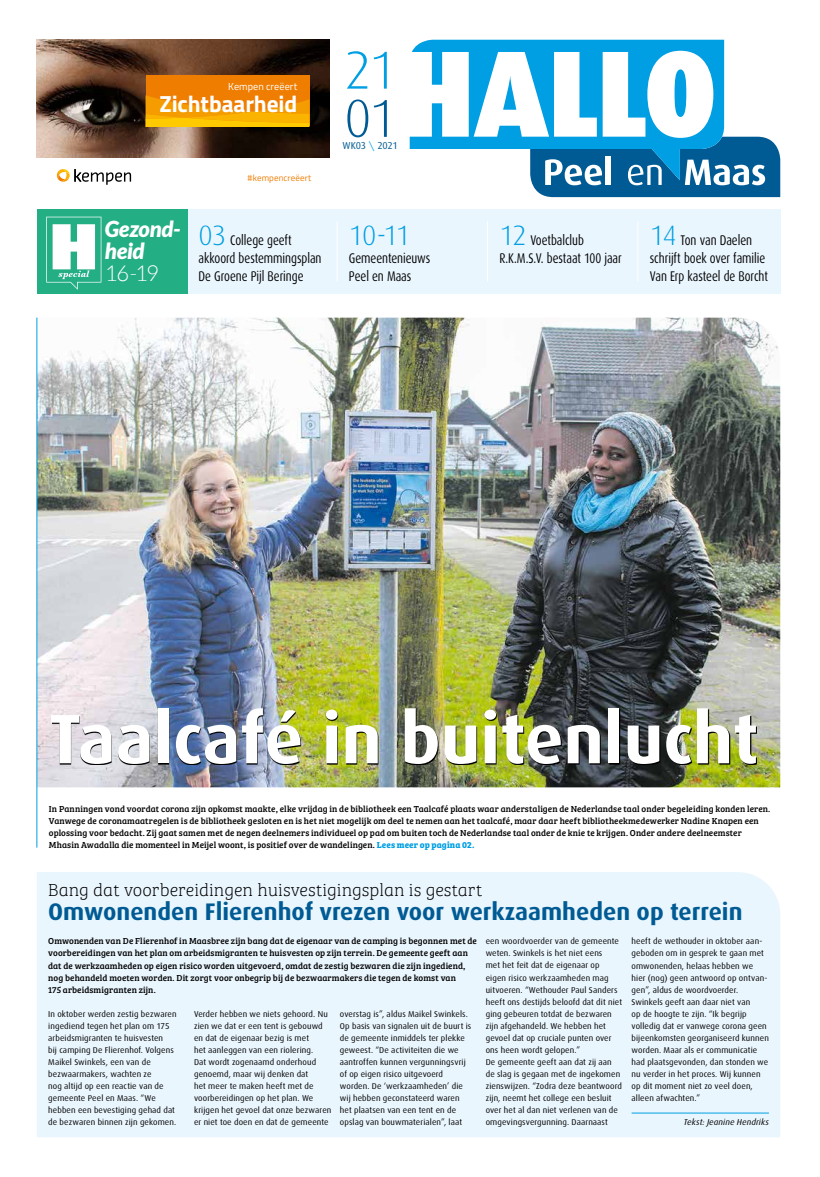
<style>
.page{position:relative;width:820px;height:1177px;background:#fff}
.page>*{position:absolute;margin:0;border:0;box-sizing:border-box;transform-origin:0 0}
.t1{font:700 70px "Dax";color:#fff}
.t2{font:300 53.5px "Dax";color:#009fe3}
.t3{font:300 53.5px "Dax";color:#005b94}
.t4{font:300 28px "Dax";color:#009fe3}
.t5{font:700 24px "Dax";color:#005b94}
.t6{font:700 23.3px "Titillium Web";letter-spacing:-.005em;color:#fff}
.t7{font:italic 900 22px/22px "Lato";letter-spacing:-.015em;color:#fff}
.t8{font:300 22px "Lato";color:#fff}
.t9{font:18px "Bree Serif Th";color:#000}
.t10{font:14px/18.1px "Dax";letter-spacing:-.005em;color:#000;scale:.8 1}
.t11{font:10.2px "Titillium Web";letter-spacing:.005em;color:#fff}
.t12{font:10px "Dax";letter-spacing:-.02em;color:#005b94}
.t13{font:9px/12.1px "Bree Serif";letter-spacing:.005em;color:#000}
.t14{font:8.9px "Titillium Web";letter-spacing:.01em;color:#ef7d00}
.t15{font:8.5px/12px "Dax";letter-spacing:.01em;color:#000}
.t16{font:italic 8.5px "Dax";letter-spacing:.015em;color:#000}
.s1{color:#009fe3}
.s2{font-weight:300;font-size:28px;color:#009fe3}
.s3{font-weight:700;color:#009fe3}
</style>
<div class="page">
<div style="left:37px;top:209px;width:743px;height:85px;background:#eaf6fe"></div>
<svg style="left:531px;top:51px;width:249px;height:146px"></svg>
<svg style="left:409px;top:40px;width:314px;height:140px"></svg>
<hr style="left:336px;top:221px;width:1px;height:60px;background:#fff">
<hr style="left:487px;top:221px;width:1px;height:60px;background:#fff">
<hr style="left:637px;top:221px;width:1px;height:60px;background:#fff">
<img style="left:38px;top:317px;width:742px;height:470px">
<img style="left:52px;top:709px;width:704px;height:56px">
<div style="left:37px;top:872px;width:743px;height:265px;background:#eaf6fe"></div>
<hr style="left:631px;top:1112px;width:137px;height:1px;background:#009fe3">
<hr style="left:37px;top:317px;width:1px;height:530px;background:#009fe3">
<img style="left:37px;top:40px;width:292px;height:118px">
<svg style="left:56px;top:169px;width:75px;height:16px"></svg>
<div style="left:145px;top:76px;width:164px;height:50px;background:#ef7d00"></div>
<svg style="left:145px;top:95px;width:164px;height:31px"></svg>
<div style="left:37px;top:209px;width:150px;height:84px;background:#23ae84"></div>
<svg style="left:46px;top:217px;width:55px;height:73px"></svg>
<p class="t11" style="left:228px;top:79px;width:71px">Kempen creëert</p>
<h3 class="t6" style="left:159px;top:86px;width:139px">Zichtbaarheid</h3>
<p class="t14" style="left:247px;top:171px;width:65px">#kempencreëert</p>
<h2 class="t2" style="left:344px;top:41px;width:53px">21</h2>
<h2 class="t3" style="left:344px;top:89px;width:54px">01</h2>
<p class="t12" style="left:342px;top:140px;width:57px">WK03 <span class="s1">\</span> 2021</p>
<h3 class="t7" style="left:105px;top:219px;width:77px">Gezond&shy;heid</h3>
<h3 class="t8" style="left:105px;top:262px;width:55px">16-19</h3>
<h3 class="t10" style="left:198px;top:231px;width:155px"><span class="s2">03</span> College geeft akkoord bestemmingsplan<br>De Groene Pijl Beringe</h3>
<h3 class="t4" style="left:349px;top:220px;width:63px">10-11</h3>
<h3 class="t10" style="left:349px;top:250px;width:103px">Gemeentenieuws<br>Peel en Maas</h3>
<h3 class="t10" style="left:499px;top:231px;width:154px"><span class="s2">12</span> Voetbalclub<br>R.K.M.S.V. bestaat 100 jaar</h3>
<h3 class="t10" style="left:649px;top:231px;width:149px"><span class="s2">14</span> Ton van Daelen schrijft boek over familie<br>Van Erp kasteel de Borcht</h3>
<h1 class="t1" style="left:49px;top:699px;width:710px">Taalcafé in buitenlucht</h1>
<p class="t13" style="left:49px;top:802px;width:722px">In Panningen vond voordat corona zijn opkomst maakte, elke vrijdag in de bibliotheek een Taalcafé plaats waar anderstaligen de Nederlandse taal onder begeleiding konden leren.<br>Vanwege de coronamaatregelen is de bibliotheek gesloten en is het niet mogelijk om deel te nemen aan het taalcafé, maar daar heeft bibliotheekmedewerker Nadine Knapen een oplossing voor bedacht. Zij gaat samen met de negen deelnemers individueel op pad om buiten toch de Nederlandse taal onder de knie te krijgen. Onder andere deelneemster Mhasin Awadalla die momenteel in Meijel woont, is positief over de wandelingen. <span class="s3">Lees meer op pagina 02.</span></p>
<h3 class="t9" style="left:48px;top:877px;width:435px">Bang dat voorbereidingen huisvestigingsplan is gestart</h3>
<h3 class="t5" style="left:48px;top:898px;width:695px">Omwonenden Flierenhof vrezen voor werkzaamheden op terrein</h3>
<p class="t13" style="left:48px;top:934px;width:430px">Omwonenden van De Flierenhof in Maasbree zijn bang dat de eigenaar van de camping is begonnen met de voorbereidingen van het plan om arbeidsmigranten te huisvesten op zijn terrein. De gemeente geeft aan dat de werkzaamheden op eigen risico worden uitgevoerd, omdat de zestig bezwaren die zijn ingediend, nog behandeld moeten worden. Dit zorgt voor onbegrip bij de bezwaarmakers die tegen de komst van<br>175 arbeidsmigranten zijn.</p>
<p class="t15" style="left:48px;top:1007px;width:130px">In oktober werden zestig bezwaren ingediend tegen het plan om 175 arbeidsmigranten te huisvesten<br>bij camping De Flierenhof. Volgens<br>Maikel Swinkels, een van de bezwaarmakers, wachten ze<br>nog altijd op een reactie van de gemeente Peel en Maas. “We hebben een bevestiging gehad dat de bezwaren binnen zijn gekomen.</p>
<p class="t15" style="left:194px;top:1007px;width:139px">Verder hebben we niets gehoord. Nu zien we dat er een tent is gebouwd en dat de eigenaar bezig is met<br>het aanleggen van een riolering.<br>Dat wordt zogenaamd onderhoud genoemd, maar wij denken dat<br>het meer te maken heeft met de voorbereidingen op het plan. We krijgen het gevoel dat onze bezwaren er niet toe doen en dat de gemeente</p>
<p class="t15" style="left:340px;top:1007px;width:133px">overstag is”, aldus Maikel Swinkels.<br>Op basis van signalen uit de buurt is de gemeente inmiddels ter plekke geweest. “De activiteiten die we aantroffen kunnen vergunningsvrij of op eigen risico uitgevoerd worden. De ‘werkzaamheden’ die wij hebben geconstateerd waren het plaatsen van een tent en de opslag van bouwmaterialen”, laat</p>
<p class="t15" style="left:485px;top:935px;width:138px">een woordvoerder van de gemeente weten. Swinkels is het niet eens<br>met het feit dat de eigenaar op<br>eigen risico werkzaamheden mag uitvoeren. “Wethouder Paul Sanders heeft ons destijds beloofd dat dit niet ging gebeuren totdat de bezwaren zijn afgehandeld. We hebben het gevoel dat op cruciale punten over ons heen wordt gelopen.”<br>De gemeente geeft aan dat zij aan de slag is gegaan met de ingekomen zienswijzen. “Zodra deze beantwoord zijn, neemt het college een besluit over het al dan niet verlenen van de omgevingsvergunning. Daarnaast</p>
<p class="t15" style="left:631px;top:935px;width:139px">heeft de wethouder in oktober aan&shy;geboden om in gesprek te gaan met omwonenden, helaas hebben we hier (nog) geen antwoord op ontvan&shy;gen”, aldus de woordvoerder.<br>Swinkels geeft aan daar niet van<br>op de hoogte te zijn. “Ik begrijp volledig dat er vanwege corona geen bijeenkomsten georganiseerd kunnen worden. Maar als er communicatie had plaatsgevonden, dan stonden we nu verder in het proces. Wij kunnen op dit moment niet zo veel doen, alleen afwachten.”</p>
<p class="t16" style="left:683px;top:1117px;width:86px">Tekst: Jeanine Hendriks</p>
</div>
